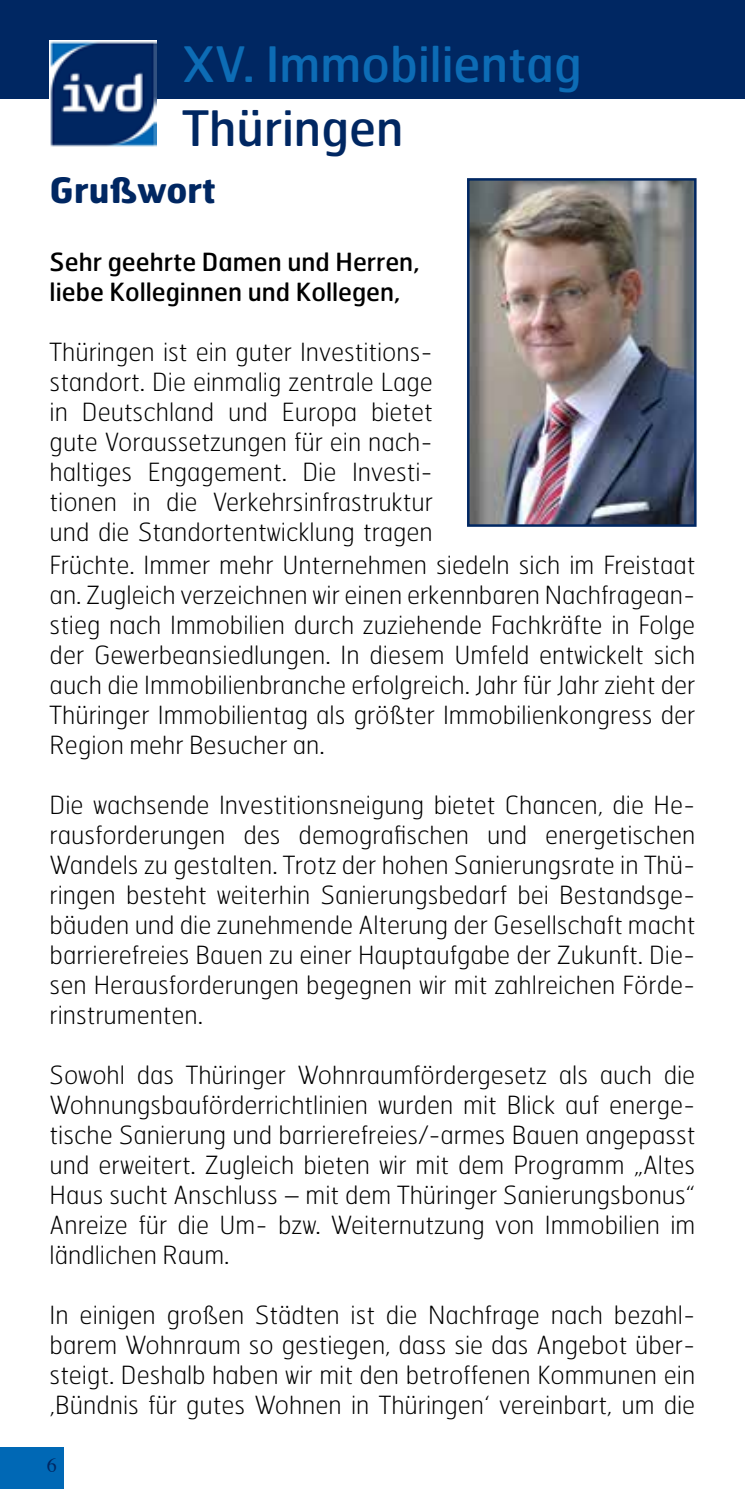
<style>
.page{position:relative;width:745px;height:1489px;background:#fff}
.page>*{position:absolute;margin:0;border:0;box-sizing:border-box;transform-origin:0 0}
.t1{font:48.75px "Hermes";color:#0d6cb5}
.t2{font:48.75px "Hermes";color:#002762}
.t3{font:700 35px "Hermes";color:#002762}
.t4{font:100 25px/30px "Hermes";color:#000;text-align:justify}
.t5{font:25px/30px "Hermes";color:#000}
.t6{font:20px "Times";color:#002762}
</style>
<div class="page">
<div style="left:0;top:1446px;width:64px;height:42px;background:#0068b5"></div>
<div style="left:0;top:0;width:744px;height:99px;background:#002762"></div>
<img style="left:50px;top:40px;width:106px;height:107px">
<img style="left:469px;top:181px;width:224px;height:343px">
<div style="left:466px;top:178px;width:230px;height:349px;border:2px solid #002762"></div>
<h1 class="t1" style="left:182px;top:33px;width:401px">XV. Immobilientag</h1>
<h1 class="t2" style="left:182px;top:97px;width:223px">Thüringen</h1>
<h2 class="t3" style="left:50px;top:167px;width:168px">Grußwort</h2>
<p class="t5" style="left:50px;top:246px;width:371px">Sehr geehrte Damen und Herren, liebe Kolleginnen und Kollegen,</p>
<p class="t4" style="left:50px;top:336px;width:384px">Thüringen ist ein guter Investitions&shy;standort. Die einmalig zentrale Lage in Deutschland und Europa bietet gute Voraussetzungen für ein nach&shy;haltiges Engagement. Die Investi&shy;tionen in die Verkehrsinfrastruktur und die Standortentwicklung tragen</p>
<p class="t4" style="left:50px;top:549px;width:646px">Früchte. Immer mehr Unternehmen siedeln sich im Freistaat an. Zugleich verzeichnen wir einen erkennbaren Nachfragean&shy;stieg nach Immobilien durch zuziehende Fachkräfte in Folge der Gewerbeansiedlungen. In diesem Umfeld entwickelt sich auch die Immobilienbranche erfolgreich. Jahr für Jahr zieht der Thüringer Immobilientag als größter Immobilienkongress der Region mehr Besucher an.</p>
<p class="t4" style="left:50px;top:789px;width:646px">Die wachsende Investitionsneigung bietet Chancen, die He&shy;rausforderungen des demografischen und energetischen Wandels zu gestalten. Trotz der hohen Sanierungsrate in Thü&shy;ringen besteht weiterhin Sanierungsbedarf bei Bestandsge&shy;bäuden und die zunehmende Alterung der Gesellschaft macht barrierefreies Bauen zu einer Hauptaufgabe der Zukunft. Die&shy;sen Herausforderungen begegnen wir mit zahlreichen Förde&shy;rinstrumenten.</p>
<p class="t4" style="left:50px;top:1059px;width:646px">Sowohl das Thüringer Wohnraumfördergesetz als auch die Wohnungsbauförderrichtlinien wurden mit Blick auf energe&shy;tische Sanierung und barrierefreies/-armes Bauen angepasst und erweitert. Zugleich bieten wir mit dem Programm „Altes Haus sucht Anschluss – mit dem Thüringer Sanierungsbonus“ Anreize für die Um- bzw. Weiternutzung von Immobilien im ländlichen Raum.</p>
<p class="t4" style="left:50px;top:1299px;width:646px">In einigen großen Städten ist die Nachfrage nach bezahl&shy;barem Wohnraum so gestiegen, dass sie das Angebot über&shy;steigt. Deshalb haben wir mit den betroffenen Kommunen ein ‚Bündnis für gutes Wohnen in Thüringen‘ vereinbart, um die</p>
<p class="t6" style="left:47px;top:1445px;width:11px">6</p>
</div>
